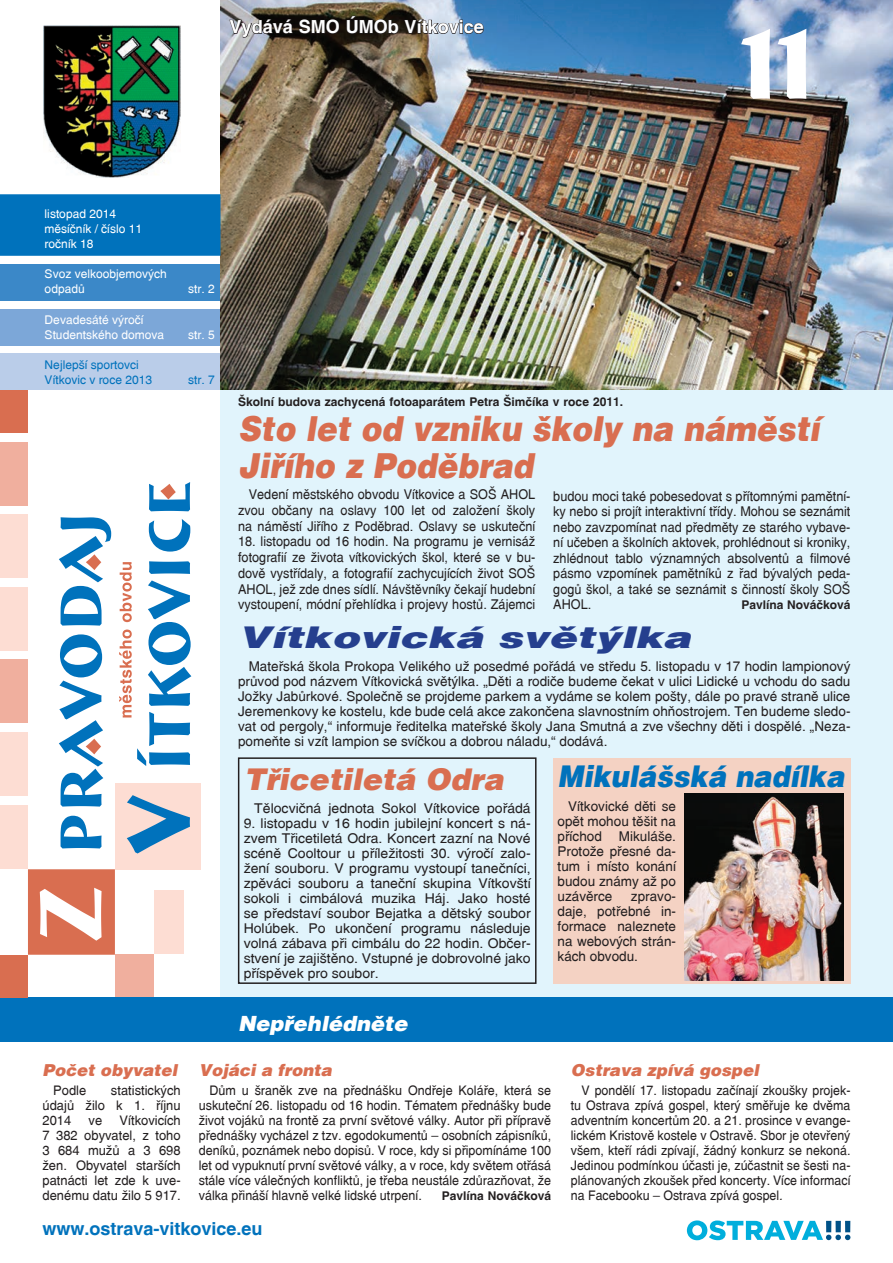
<style>
.page{position:relative;width:893px;height:1263px;background:#fff}
.page>*{position:absolute;margin:0;border:0;box-sizing:border-box;transform-origin:0 0}
.t1{font:italic 900 34.5px/36.9px "Switzerland";color:#d96e50;scale:.9 1}
.t2{font:italic 900 30px "Switzerland";color:#253f8e;scale:1.4 1}
.t3{font:italic 900 30px "Switzerland";color:#0072bc;scale:.91 1}
.t4{font:italic 900 30px "Switzerland";color:#d96e50}
.t5{font:italic 900 21px "Switzerland";color:#fff}
.t6{font:700 18px "Switzerland";color:#0072bc}
.t7{font:700 18px "Switzerland";color:#fff}
.t8{font:italic 900 16.5px "Switzerland";color:#d96e50}
.t9{font:13.5px/15.5px "Switzerland";color:#231f20;text-align:justify;scale:.94 1}
.t10{font:13.5px/15px "Switzerland";color:#231f20;text-align:justify}
.t11{font:13.5px/15px "Switzerland";color:#231f20;text-align:justify;scale:1.04 1}
.t12{font:13.2px/15px "Switzerland";color:#231f20;text-align:justify;scale:.95 1}
.t13{font:13.2px/15px "Switzerland";color:#231f20;text-align:justify;scale:.94 1}
.t14{font:13.2px/15px "Switzerland";color:#231f20;text-align:justify}
.t15{font:12px/15px "Switzerland";color:#fff}
.t16{font:700 12px "Switzerland";color:#231f20}
.t17{font:12px/15px "Switzerland";color:#0072bc}
.s1{font-style:italic}
</style>
<div class="page">
<img style="left:221px;top:0;width:672px;height:390px">
<div style="left:221px;top:390px;width:672px;height:621px;background:#e1f4fc"></div>
<div style="left:0;top:194px;width:220px;height:62px;background:#0072bc"></div>
<div style="left:0;top:264px;width:220px;height:37px;background:#3b88c8"></div>
<div style="left:0;top:309px;width:220px;height:36px;background:#7ca7d8"></div>
<div style="left:0;top:353px;width:220px;height:37px;background:#bacde9"></div>
<div style="left:0;top:997px;width:893px;height:45px;background:#0072bc"></div>
<div style="left:28px;top:869px;width:87px;height:86px;background:#d96e50"></div>
<div style="left:115px;top:783px;width:85px;height:86px;background:#fdddd3"></div>
<div style="left:115px;top:955px;width:38px;height:42px;background:#f0af9e"></div>
<div style="left:0;top:805px;width:28px;height:64px;background:#fdddd3"></div>
<div style="left:154px;top:890px;width:29px;height:64px;background:#fdddd3"></div>
<div style="left:0;top:955px;width:28px;height:42px;background:#d96e50"></div>
<div style="left:0;top:390px;width:28px;height:43px;background:#d96e50"></div>
<div style="left:0;top:732px;width:28px;height:64px;background:#fdddd3"></div>
<div style="left:0;top:659px;width:28px;height:64px;background:#f0af9e"></div>
<div style="left:0;top:587px;width:28px;height:64px;background:#fdddd3"></div>
<div style="left:0;top:514px;width:28px;height:64px;background:#fdddd3"></div>
<div style="left:0;top:442px;width:27px;height:64px;background:#f0af9e"></div>
<svg style="left:40px;top:888px;width:62px;height:53px"></svg>
<svg style="left:61px;top:816px;width:41px;height:32px"></svg>
<svg style="left:59px;top:634px;width:44px;height:172px"></svg>
<svg style="left:59px;top:517px;width:52px;height:109px"></svg>
<svg style="left:127px;top:795px;width:63px;height:58px"></svg>
<svg style="left:119px;top:561px;width:72px;height:205px"></svg>
<svg style="left:149px;top:519px;width:41px;height:33px"></svg>
<svg style="left:149px;top:482px;width:41px;height:29px"></svg>
<img style="left:44px;top:26px;width:136px;height:152px">
<svg style="left:687px;top:1220px;width:163px;height:20px"></svg>
<svg style="left:229px;top:19px;width:64px;height:19px"></svg>
<svg style="left:299px;top:15px;width:41px;height:19px"></svg>
<svg style="left:346px;top:15px;width:138px;height:19px;background:#484e54"></svg>
<svg style="left:741px;top:29px;width:29px;height:70px"></svg>
<svg style="left:778px;top:29px;width:28px;height:70px"></svg>
<div style="left:238px;top:757px;width:298px;height:227px;border:2px solid #231f20"></div>
<div style="left:553px;top:758px;width:297px;height:225px;background:#f4d2c3"></div>
<img style="left:684px;top:794px;width:159px;height:186px">
<h3 class="t7" style="left:230px;top:16px;width:256px">Vydává SMO ÚMOb Vítkovice</h3>
<p class="t15" style="left:45px;top:206px;width:99px">listopad 2014 měsíčník / číslo 11 ročník 18</p>
<p class="t15" style="left:45px;top:267px;width:124px">Svoz velkoobjemových odpadů</p>
<p class="t15" style="left:45px;top:312px;width:121px">Devadesáté výročí<br>Studentského domova</p>
<p class="t17" style="left:45px;top:357px;width:109px">Nejlepší sportovci<br>Vítkovic v roce 2013</p>
<p class="t15" style="left:188px;top:282px;width:28px">str. 2</p>
<p class="t15" style="left:188px;top:327px;width:28px">str. 5</p>
<p class="t17" style="left:188px;top:372px;width:28px">str. 7</p>
<p class="t16" style="left:238px;top:394px;width:386px">Školní budova zachycená fotoaparátem Petra Šimčíka v roce 2011.</p>
<h1 class="t1" style="left:238px;top:411px;width:648px">Sto let od vzniku školy na náměstí<br>Jiřího z Poděbrad</h1>
<p class="t9" style="left:238px;top:487px;width:318px;text-indent:11px">Vedení městského obvodu Vítkovice a SOŠ AHOL zvou občany na oslavy 100 let od založení školy na náměstí Jiřího z Poděbrad. Oslavy se uskuteční</p>
<p class="t9" style="left:238px;top:534px;width:318px">18. listopadu od 16 hodin. Na programu je vernisáž fotografií ze života vítkovických škol, které se v bu&shy;dově vystřídaly, a fotografií zachycujících život SOŠ AHOL, jež zde dnes sídlí. Návštěvníky čekají hudební vystoupení, módní přehlídka i projevy hostů. Zájemci</p>
<p class="t9" style="left:553px;top:488px;width:318px">budou moci také pobesedovat s přítomnými pamětní&shy;ky nebo si projít interaktivní třídy. Mohou se seznámit nebo zavzpomínat nad předměty ze starého vybave&shy;ní učeben a školních aktovek, prohlédnout si kroniky, zhlédnout tablo významných absolventů a filmové pásmo vzpomínek pamětníků z řad bývalých peda&shy;gogů škol, a také se seznámit s činností školy SOŠ AHOL.</p>
<p class="t16" style="left:741px;top:598px;width:111px">Pavlína Nováčková</p>
<h2 class="t2" style="left:238px;top:619px;width:325px">Vítkovická světýlka</h2>
<p class="t10" style="left:238px;top:659px;width:614px;text-indent:11px">Mateřská škola Prokopa Velikého už posedmé pořádá ve středu 5. listopadu v 17 hodin lampionový průvod pod názvem Vítkovická světýlka. „Děti a rodiče budeme čekat v ulici Lidické u vchodu do sadu Jožky Jabůrkové. Společně se projdeme parkem a vydáme se kolem pošty, dále po pravé straně ulice Jeremenkovy ke kostelu, kde bude celá akce zakončena slavnostním ohňostrojem. Ten budeme sledo&shy;vat od pergoly,“ informuje ředitelka mateřské školy Jana Smutná a zve všechny děti i dospělé. „Neza&shy;pomeňte si vzít lampion se svíčkou a dobrou náladu,“ dodává.</p>
<h2 class="t3" style="left:558px;top:758px;width:317px">Mikulášská nadílka</h2>
<p class="t10" style="left:558px;top:798px;width:120px;text-indent:11px">Vítkovické děti se opět mohou těšit na příchod</p>
<h2 class="t4" style="left:244px;top:761px;width:261px">Třicetiletá Odra</h2>
<p class="t11" style="left:254px;top:801px;width:267px">Tělocvičná jednota Sokol Vítkovice pořádá</p>
<p class="t11" style="left:244px;top:816px;width:278px">9. listopadu v 16 hodin jubilejní koncert s ná&shy;zvem Třicetiletá Odra. Koncert zazní na Nové scéně Cooltour u příležitosti 30. výročí zalo&shy;žení souboru. V programu vystoupí tanečníci, zpěváci souboru a taneční skupina Vítkovští sokoli i cimbálová muzika Háj. Jako hosté se představí soubor Bejatka a dětský soubor Holúbek. Po ukončení programu následuje volná zábava při cimbálu do 22 hodin. Občer&shy;stvení je zajištěno. Vstupné je dobrovolné jako příspěvek pro soubor.</p>
<p class="t10" style="left:558px;top:828px;width:120px;text-indent:61px">Mikuláše.<br>Protože přesné da&shy;tum i místo konání budou známy až po uzávěrce</p>
<p class="t10" style="left:558px;top:888px;width:120px;text-indent:73px">zpravo&shy;daje, potřebné in&shy;formace naleznete na webových strán&shy;kách obvodu.</p>
<p class="t8" style="left:43px;top:1060px;width:136px">Počet obyvatel</p>
<p class="t14" style="left:53px;top:1083px;width:35px">Podle</p>
<p class="t14" style="left:43px;top:1083px;width:140px;text-indent:68px">statistických údajů žilo k 1. říjnu 2014</p>
<p class="t14" style="left:43px;top:1113px;width:140px;text-indent:77px">Vítkovicích 7 382 obyvatel, z toho 3 684 mužů a 3 698 žen. Obyvatel starších patnácti let zde k uve&shy;denému datu žilo 5 917.</p>
<p class="t14" style="left:89px;top:1113px;width:15px">ve</p>
<h3 class="t5" style="left:238px;top:1011px;width:171px">Nepřehlédněte</h3>
<p class="t8" style="left:199px;top:1060px;width:134px">Vojáci a fronta</p>
<p class="t12" style="left:199px;top:1083px;width:372px;text-indent:11px">Dům u šraněk zve na přednášku Ondřeje Koláře, která se uskuteční 26. listopadu od 16 hodin. Tématem přednášky bude život vojáků na frontě za první světové války. Autor při přípravě přednášky vycházel z tzv. egodokumentů – osobních zápisníků, deníků, poznámek nebo dopisů. V roce, kdy si připomínáme 100 let od vypuknutí první světové války, a v roce, kdy světem otřásá stále více válečných konfliktů, je třeba neustále zdůrazňovat, že válka přináší hlavně velké lidské utrpení.</p>
<p class="t16" style="left:442px;top:1188px;width:111px">Pavlína Nováčková</p>
<p class="t8" style="left:571px;top:1060px;width:189px">Ostrava zpívá gospel</p>
<p class="t13" style="left:571px;top:1083px;width:299px;text-indent:11px">V pondělí 17. listopadu začínají zkoušky projek&shy;tu Ostrava zpívá gospel, který směřuje ke dvěma adventním koncertům 20. a 21. prosince v evange&shy;lickém Kristově kostele v Ostravě. Sbor je otevřený všem, kteří rádi zpívají, žádný konkurz se nekoná.<br>Jedinou podmínkou účasti je, zúčastnit se šesti na&shy;plánovaných zkoušek před koncerty. Více informací na Facebooku – Ostrava zpívá gospel<span class="s1">.</span></p>
<h3 class="t6" style="left:43px;top:1217px;width:222px">www.ostrava-vitkovice.eu</h3>
</div>
